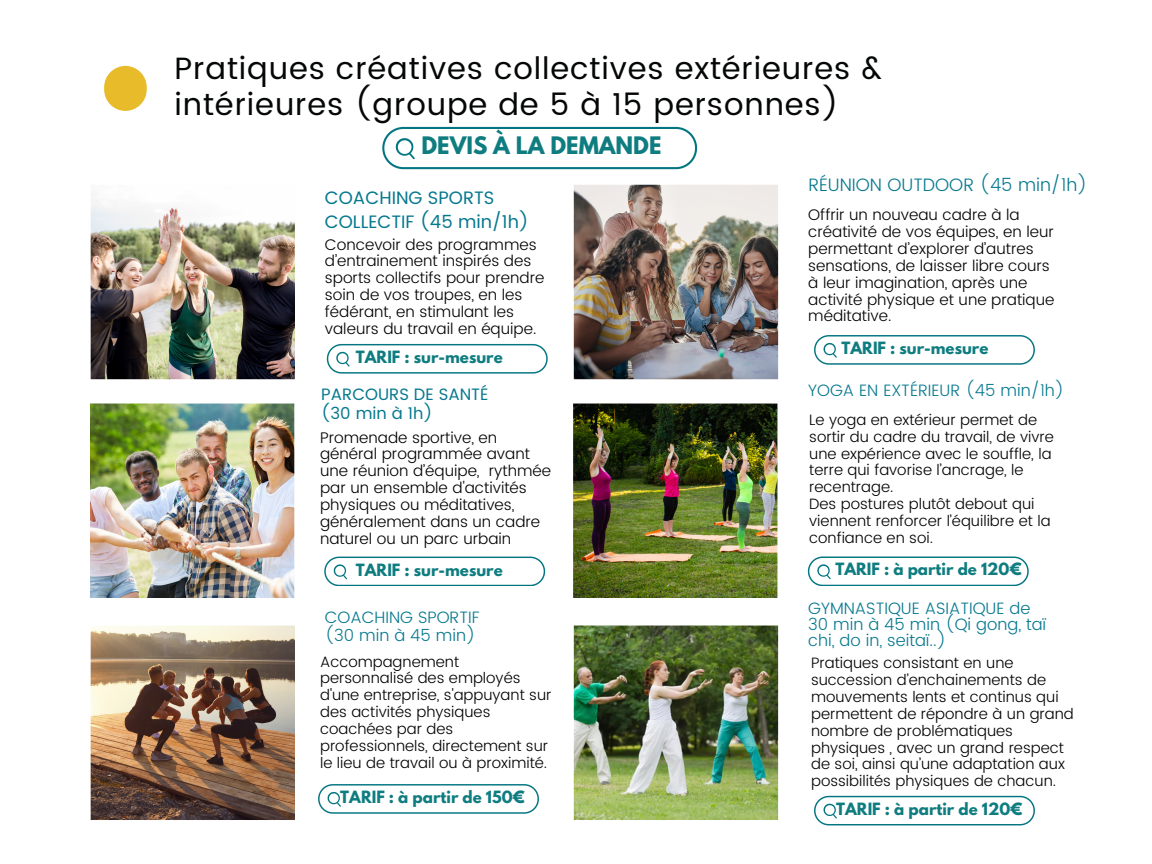
<style>
.page{position:relative;width:1152px;height:864px;background:#fff}
.page>*{position:absolute;margin:0;border:0;box-sizing:border-box;transform-origin:0 0}
.t1{font:30.75px/36px "Poppins";letter-spacing:.03em;color:#050707}
.t2{font:700 21.3px "League Spartan";color:#0f7d80}
.t3{font:18px "Poppins";color:#07798f}
.t4{font:300 18px "Poppins";color:#07798f}
.t5{font:300 16.5px/15.8px "Poppins";color:#07798f}
.t6{font:16.5px "Poppins";color:#07798f}
.t7{font:300 15.45px/16.8px "Poppins";color:#000}
.t8{font:300 15px/16.8px "Poppins";color:#000}
.t9{font:700 15px "League Spartan";color:#0f7d80}
</style>
<div class="page">
<img style="left:90px;top:625px;width:205px;height:195px">
<img style="left:90px;top:403px;width:205px;height:195px">
<img style="left:90px;top:194px;width:205px;height:186px">
<img style="left:573px;top:625px;width:206px;height:195px">
<img style="left:573px;top:403px;width:205px;height:195px">
<img style="left:573px;top:184px;width:206px;height:196px">
<div style="left:104px;top:66px;width:43px;height:45px;background:#e8bb2b;border-radius:21px"></div>
<svg style="left:382px;top:127px;width:315px;height:42px"></svg>
<svg style="left:327px;top:344px;width:221px;height:29px"></svg>
<svg style="left:324px;top:557px;width:221px;height:29px"></svg>
<svg style="left:814px;top:796px;width:221px;height:29px"></svg>
<svg style="left:808px;top:557px;width:221px;height:29px"></svg>
<svg style="left:814px;top:335px;width:221px;height:29px"></svg>
<svg style="left:318px;top:784px;width:221px;height:29px"></svg>
<p class="t1" style="left:175px;top:50px;width:709px">Pratiques créatives collectives extérieures &amp; intérieures (groupe de 5 à 15 personnes)</p>
<p class="t2" style="left:422px;top:135px;width:241px">DEVIS À LA DEMANDE</p>
<p class="t4" style="left:808px;top:174px;width:281px">RÉUNION OUTDOOR (45 min/1h)</p>
<p class="t3" style="left:325px;top:187px;width:171px">COACHING SPORTS</p>
<p class="t3" style="left:325px;top:212px;width:206px">COLLECTIF (45 min/1h)</p>
<p class="t7" style="left:808px;top:206px;width:248px">Offrir un nouveau cadre à la créativité de vos équipes, en leur permettant d’explorer d’autres sensations, de laisser libre cours à leur imagination, après une activité physique et une pratique méditative.</p>
<p class="t7" style="left:325px;top:236px;width:221px">Concevoir des programmes d’entrainement inspirés des sports collectifs pour prendre soin de vos troupes, en les fédérant, en stimulant les valeurs du travail en équipe.</p>
<p class="t9" style="left:356px;top:350px;width:148px">TARIF : sur-mesure</p>
<p class="t6" style="left:321px;top:384px;width:169px">PARCOURS DE SANTÉ</p>
<p class="t6" style="left:321px;top:403px;width:113px">(30 min à 1h)</p>
<p class="t7" style="left:320px;top:429px;width:232px">Promenade sportive, en général programmée avant une réunion d’équipe, rythmée par un ensemble d'activités physiques ou méditatives, généralement dans un cadre naturel ou un parc urbain</p>
<p class="t9" style="left:356px;top:563px;width:148px">TARIF : sur-mesure</p>
<p class="t5" style="left:325px;top:609px;width:156px">COACHING SPORTIF</p>
<p class="t5" style="left:325px;top:627px;width:153px">(30 min à 45 min)</p>
<p class="t8" style="left:320px;top:653px;width:233px">Accompagnement personnalisé des employés d'une entreprise, s'appuyant sur des activités physiques coachées par des professionnels, directement sur le lieu de travail ou à proximité.</p>
<p class="t9" style="left:340px;top:789px;width:186px">TARIF : à partir de 150€</p>
<p class="t9" style="left:842px;top:340px;width:148px">TARIF : sur-mesure</p>
<p class="t5" style="left:808px;top:382px;width:258px">YOGA EN EXTÉRIEUR (45 min/1h)</p>
<p class="t8" style="left:809px;top:411px;width:246px">Le yoga en extérieur permet de sortir du cadre du travail, de vivre une expérience avec le souffle, la terre qui favorise l’ancrage, le recentrage.</p>
<p class="t8" style="left:809px;top:496px;width:243px">Des postures plutôt debout qui viennent renforcer l’équilibre et la confiance en soi.</p>
<p class="t9" style="left:835px;top:562px;width:188px">TARIF : à partir de 120€</p>
<p class="t5" style="left:808px;top:601px;width:239px">GYMNASTIQUE ASIATIQUE de<br>30 min à 45 min (Qi gong, taï chi, do in, seitaï..)</p>
<p class="t8" style="left:811px;top:655px;width:264px">Pratiques consistant en une succession d’enchainements de mouvements lents et continus qui permettent de répondre à un grand nombre de problématiques physiques , avec un grand respect de soi, ainsi qu’une adaptation aux possibilités physiques de chacun.</p>
<p class="t9" style="left:836px;top:801px;width:188px">TARIF : à partir de 120€</p>
</div>
